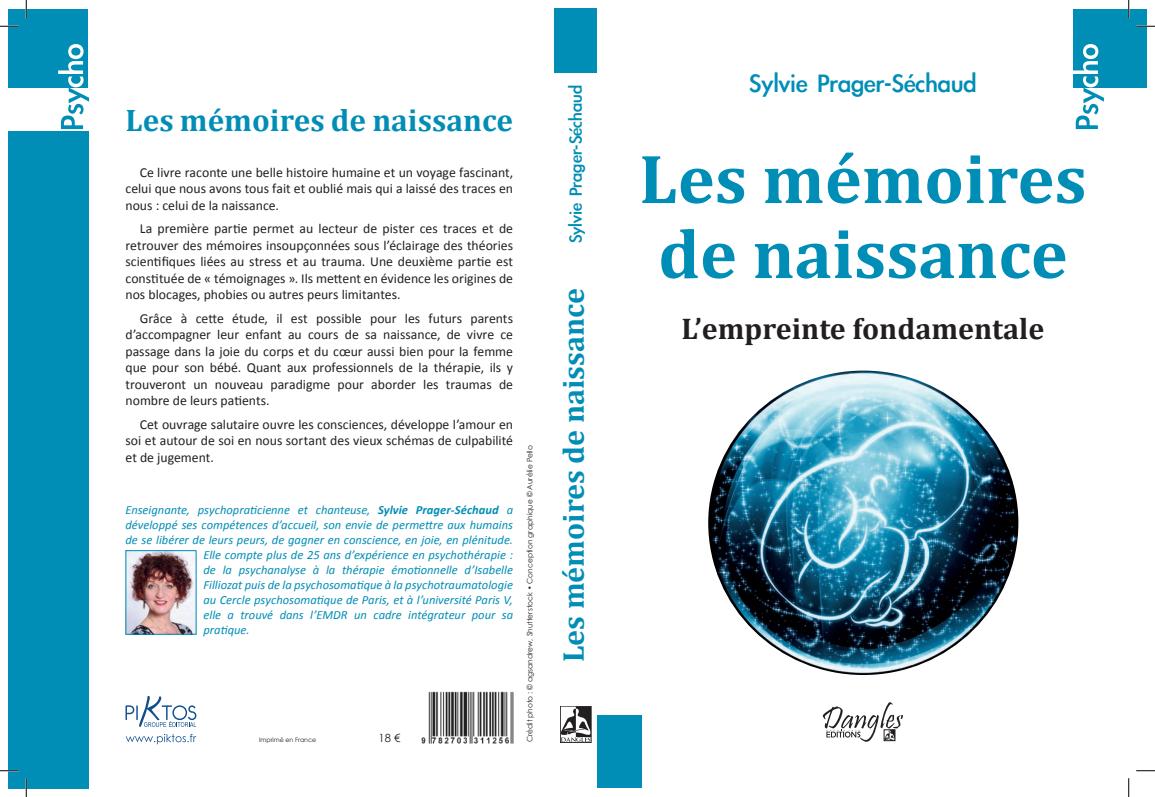
<style>
.page{position:relative;width:1155px;height:797px;background:#fff}
.page>*{position:absolute;margin:0;border:0;box-sizing:border-box;transform-origin:0 0}
.t1{font:700 70px/75px "Cambria";color:#008db6}
.t2{font:700 31.25px "Cambria";color:#008db6}
.t3{font:700 30px "Cambria";color:#231f20}
.t4{font:700 30px "Cambria";color:#008db6}
.t5{font:28.75px "Li Gothic Med";color:#008db6}
.t6{font:20px "Li Gothic Med";color:#008db6}
.t7{font:13.75px/16.5px "Calibri";color:#231f20;text-align:justify}
.t8{font:italic 12.5px "Calibri";color:#008db6}
.t9{font:11.25px "Century Gothic";color:#231f20}
.t10{font:7.5px "Century Gothic";color:#231f20}
.t11{font:6.25px "Century Gothic";color:#231f20}
.s1{font-weight:700}
</style>
<div class="page">
<div style="left:1073px;top:9px;width:73px;height:78px;background:#008db6"></div>
<div style="left:9px;top:9px;width:79px;height:78px;background:#008db6"></div>
<div style="left:554px;top:9px;width:43px;height:64px;background:#008db6"></div>
<div style="left:597px;top:715px;width:44px;height:73px;background:#008db6"></div>
<div style="left:9px;top:131px;width:80px;height:657px;background:#008db6"></div>
<svg style="left:1073px;top:44px;width:30px;height:85px"></svg>
<svg style="left:58px;top:44px;width:31px;height:85px"></svg>
<svg style="left:125px;top:696px;width:71px;height:31px"></svg>
<svg style="left:126px;top:734px;width:70px;height:10px"></svg>
<img style="left:421px;top:691px;width:93px;height:53px">
<svg style="left:560px;top:706px;width:31px;height:36px"></svg>
<svg style="left:822px;top:702px;width:81px;height:39px"></svg>
<img style="left:127px;top:552px;width:67px;height:80px">
<svg style="left:908px;top:74px;width:5px;height:4px"></svg>
<img style="left:708px;top:370px;width:310px;height:305px">
<svg style="left:0;top:25px;width:19px;height:2px"></svg>
<svg style="left:1136px;top:25px;width:18px;height:2px"></svg>
<svg style="left:0;top:770px;width:19px;height:1px"></svg>
<svg style="left:1136px;top:770px;width:18px;height:1px"></svg>
<svg style="left:25px;top:0;width:2px;height:19px"></svg>
<svg style="left:25px;top:778px;width:2px;height:19px"></svg>
<svg style="left:1127px;top:0;width:2px;height:19px"></svg>
<svg style="left:1128px;top:778px;width:1px;height:19px"></svg>
<h2 class="t2" style="left:125px;top:101px;width:389px">Les mémoires de naissance</h2>
<p class="t7" style="left:125px;top:163px;width:389px;text-indent:14px">Ce livre raconte une belle histoire humaine et un voyage fascinant, celui que nous avons tous fait et oublié mais qui a laissé des traces en nous : celui de la naissance.</p>
<p class="t7" style="left:125px;top:220px;width:389px;text-indent:14px">La première partie permet au lecteur de pister ces traces et de retrouver des mémoires insoupçonnées sous l’éclairage des théories scientifiques liées au stress et au trauma. Une deuxième partie est constituée de « témoignages ». Ils mettent en évidence les origines de nos blocages, phobies ou autres peurs limitantes.</p>
<p class="t7" style="left:125px;top:309px;width:389px;text-indent:14px">Grâce à cette étude, il est possible pour les futurs parents d’accompagner leur enfant au cours de sa naissance, de vivre ce passage dans la joie du corps et du cœur aussi bien pour la femme que pour son bébé. Quant aux professionnels de la thérapie, ils y trouveront un nouveau paradigme pour aborder les traumas de nombre de leurs patients.</p>
<p class="t7" style="left:125px;top:415px;width:389px;text-indent:14px">Cet ouvrage salutaire ouvre les consciences, développe l’amour en soi et autour de soi en nous sortant des vieux schémas de culpabilité et de jugement.</p>
<p class="t8" style="left:125px;top:502px;width:389px">Enseignante, psychopraticienne et chanteuse, <span class="s1">Sylvie Prager-Séchaud</span> a</p>
<p class="t8" style="left:125px;top:517px;width:389px">développé ses compétences d’accueil, son envie de permettre aux humains</p>
<p class="t8" style="left:125px;top:532px;width:389px">de se libérer de leurs peurs, de gagner en conscience, en joie, en plénitude.</p>
<p class="t8" style="left:203px;top:547px;width:311px">Elle compte plus de 25 ans d’expérience en psychothérapie :</p>
<p class="t8" style="left:203px;top:562px;width:311px">de la psychanalyse à la thérapie émotionnelle d’Isabelle</p>
<p class="t8" style="left:203px;top:577px;width:311px">Filliozat puis de la psychosomatique à la psychotraumatologie</p>
<p class="t8" style="left:203px;top:592px;width:311px">au Cercle psychosomatique de Paris, et à l’université Paris V,</p>
<p class="t8" style="left:203px;top:607px;width:311px">elle a trouvé dans l’EMDR un cadre intégrateur pour sa</p>
<p class="t8" style="left:203px;top:622px;width:47px">pratique.</p>
<p class="t11" style="left:259px;top:736px;width:59px">Imprimé en France</p>
<p class="t9" style="left:378px;top:731px;width:23px">18 €</p>
<p class="t10" style="left:525px;top:742px;width:299px;rotate:-90deg">Crédit photo : © agsandrew, Shutterstock • Conception graphique © Aurélie Pello</p>
<h3 class="t6" style="left:565px;top:243px;width:160px;rotate:-90deg">Sylvie Prager-Sechaud</h3>
<h3 class="t4" style="left:555px;top:662px;width:375px;rotate:-90deg">Les mémoires de naissance</h3>
<h3 class="t5" style="left:749px;top:68px;width:229px">Sylvie Prager-Sechaud</h3>
<h1 class="t1" style="left:639px;top:140px;width:449px">Les mémoires de naissance</h1>
<h3 class="t3" style="left:681px;top:311px;width:364px">L’empreinte fondamentale</h3>
</div>
